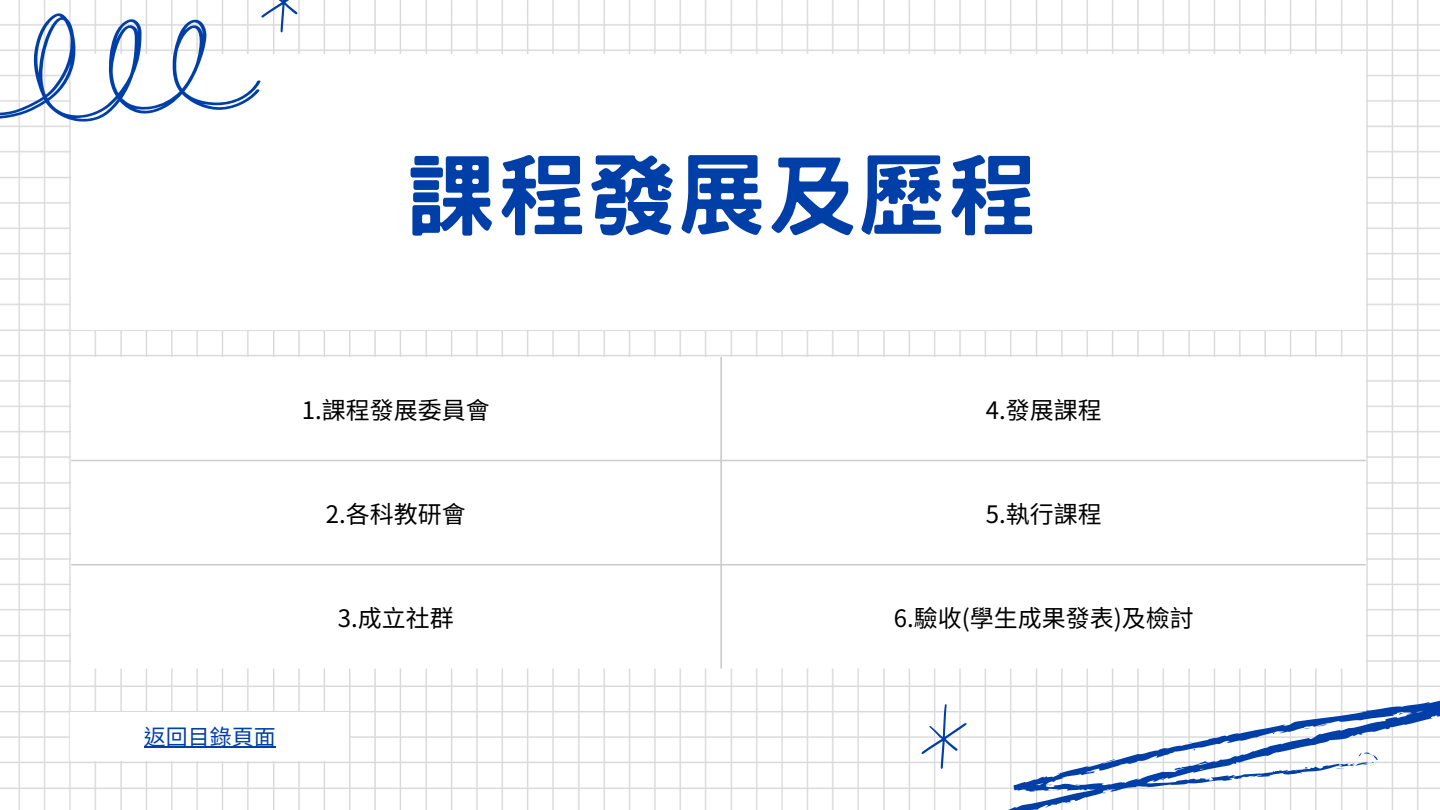
<style>
.page{position:relative;width:1440px;height:810px;background:#fff}
.page>*{position:absolute;margin:0;border:0;box-sizing:border-box;transform-origin:0 0}
.t1{font:800 90px "Han Wang Hei";color:#003ea8}
.t2{font:24px "Noto Sans TC";color:#000}
.t3{font:22px "Noto Sans TC";color:#003ea8}
</style>
<div class="page">
<img style="left:0;top:0;width:1440px;height:810px">
<div style="left:71px;top:54px;width:1295px;height:275px;background:#fff"></div>
<svg style="left:71px;top:357px;width:1295px;height:311px"></svg>
<hr style="left:720px;top:357px;width:2px;height:311px;background:#ccc">
<hr style="left:71px;top:460px;width:1295px;height:1px;background:#ccc">
<hr style="left:71px;top:564px;width:1295px;height:2px;background:#ccc">
<div style="left:71px;top:712px;width:278px;height:49px;background:#fff"></div>
<hr style="left:144px;top:747px;width:132px;height:1px;background:#003ea8">
<svg style="left:945px;top:693px;width:495px;height:117px"></svg>
<svg style="left:921px;top:704px;width:45px;height:65px"></svg>
<svg style="left:0;top:0;width:306px;height:122px"></svg>
<p class="t1" style="left:406px;top:150px;width:631px">課程發展及歷程</p>
<p class="t2" style="left:302px;top:391px;width:189px">1.課程發展委員會</p>
<p class="t2" style="left:986px;top:391px;width:117px">4.發展課程</p>
<h1 class="t2" style="left:326px;top:495px;width:141px">2.各科教研會</h1>
<p class="t2" style="left:986px;top:495px;width:117px">5.執行課程</p>
<p class="t2" style="left:338px;top:599px;width:117px">3.成立社群</p>
<p class="t2" style="left:894px;top:599px;width:302px">6.驗收(學生成果發表)及檢討</p>
<p class="t3" style="left:144px;top:720px;width:131px">返回目錄頁面</p>
</div>
